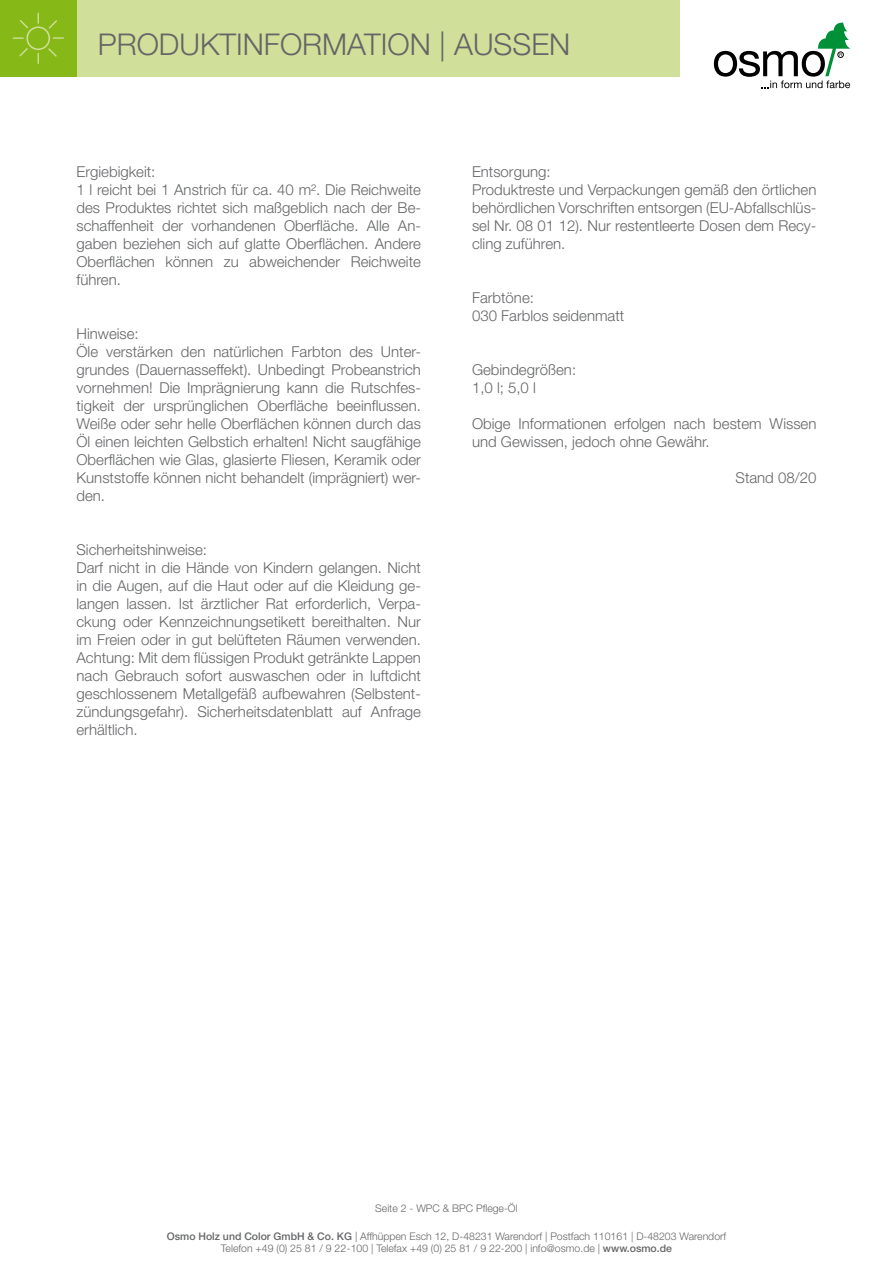
<style>
.page{position:relative;width:893px;height:1263px;background:#fff}
.page>*{position:absolute;margin:0;border:0;box-sizing:border-box;transform-origin:0 0}
.t1{font:300 30px "Helvetica Neue";color:#646567}
.t2{font:300 15px/18px "Helvetica Neue";color:#646567}
.t3{font:300 10.5px/12.6px "Helvetica Neue";color:#646567;text-align:center}
.s1{font-weight:500}
</style>
<div class="page">
<div style="left:77px;top:0;width:603px;height:77px;background:#d0df99"></div>
<svg style="left:714px;top:23px;width:136px;height:65px"></svg>
<div style="left:0;top:0;width:77px;height:77px;background:#86b918"></div>
<svg style="left:12px;top:12px;width:52px;height:52px"></svg>
<h1 class="t1" style="left:98px;top:26px;width:350px">PRODUKTINFORMATION |</h1>
<p class="t2" style="left:77px;top:162px;width:346px">Ergiebigkeit:<br>1 l reicht bei 1 Anstrich für ca. 40 m². Die Reichweite des Produktes richtet sich maßgeblich nach der Be&shy;schaffenheit der vorhandenen Oberfläche. Alle An&shy;gaben beziehen sich auf glatte Oberflächen. Andere Oberflächen können zu abweichender Reichweite führen.</p>
<p class="t2" style="left:77px;top:324px;width:346px">Hinweise:<br>Öle verstärken den natürlichen Farbton des Unter&shy;grundes (Dauernasseffekt). Unbedingt Probeanstrich vornehmen! Die Imprägnierung kann die Rutschfes&shy;tigkeit der ursprünglichen Oberfläche beeinflussen.<br>Weiße oder sehr helle Oberflächen können durch das Öl einen leichten Gelbstich erhalten! Nicht saugfähige Oberflächen wie Glas, glasierte Fliesen, Keramik oder Kunststoffe können nicht behandelt (imprägniert) wer&shy;den.</p>
<p class="t2" style="left:77px;top:540px;width:346px">Sicherheitshinweise:<br>Darf nicht in die Hände von Kindern gelangen. Nicht in die Augen, auf die Haut oder auf die Kleidung ge&shy;langen lassen. Ist ärztlicher Rat erforderlich, Verpa&shy;ckung oder Kennzeichnungsetikett bereithalten. Nur im Freien oder in gut belüfteten Räumen verwenden.<br>Achtung: Mit dem flüssigen Produkt getränkte Lappen nach Gebrauch sofort auswaschen oder in luftdicht geschlossenem Metallgefäß aufbewahren (Selbstent&shy;zündungsgefahr). Sicherheitsdatenblatt auf Anfrage erhältlich.</p>
<p class="t2" style="left:472px;top:162px;width:346px">Entsorgung:<br>Produktreste und Verpackungen gemäß den örtlichen behördlichen Vorschriften entsorgen (EU-Abfallschlüs&shy;sel Nr. 08 01 12). Nur restentleerte Dosen dem Recy&shy;cling zuführen.</p>
<p class="t2" style="left:472px;top:288px;width:154px">Farbtöne:<br>030 Farblos seidenmatt</p>
<p class="t2" style="left:472px;top:360px;width:106px">Gebindegrößen:<br>1,0 l; 5,0 l</p>
<p class="t2" style="left:472px;top:414px;width:346px">Obige Informationen erfolgen nach bestem Wissen und Gewissen, jedoch ohne Gewähr.</p>
<p class="t2" style="left:736px;top:468px;width:82px">Stand 08/20</p>
<p class="t3" style="left:375px;top:1202px;width:144px">Seite 2 - WPC &amp; BPC Pflege-Öl</p>
<p class="t3" style="left:167px;top:1229px;width:561px"><span class="s1">Osmo Holz und Color GmbH &amp; Co. KG</span> | Affhüppen Esch 12, D-48231 Warendorf | Postfach 110161 | D-48203 Warendorf<br>Telefon +49 (0) 25 81 / 9 22-100 | Telefax +49 (0) 25 81 / 9 22-200 | info@osmo.de | <span class="s1">www.osmo.de</span></p>
</div>
